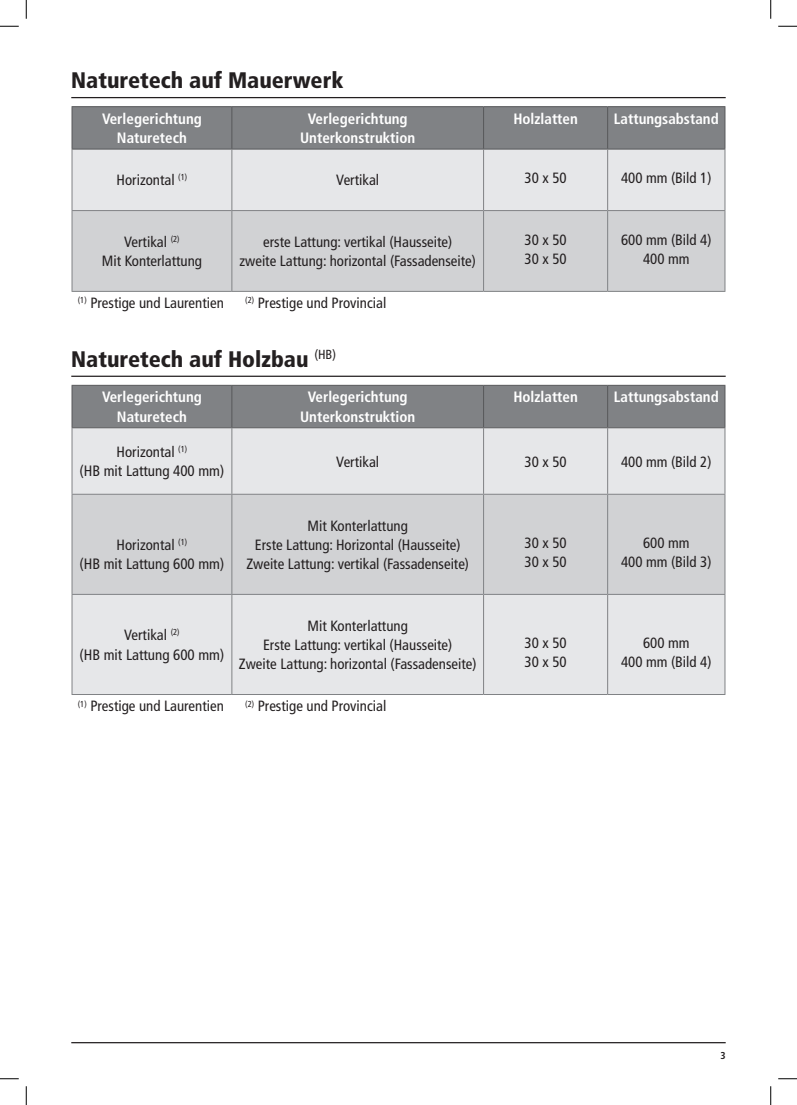
<style>
.page{position:relative;width:797px;height:1105px;background:#fff}
.page>*{position:absolute;margin:0;border:0;box-sizing:border-box;transform-origin:0 0}
.t1{font:900 condensed 22.5px "Frutiger LT Std";color:#231f20}
.t2{font:700 condensed 15px/19.5px "Frutiger LT Std";color:#fff;text-align:center}
.t3{font:condensed 15px "Frutiger LT Std";color:#231f20}
.t4{font:condensed 14.88px/19.4px "Frutiger LT Std";color:#231f20;text-align:center}
.t5{font:700 condensed 10px "Frutiger LT Std";color:#231f20}
</style>
<div class="page">
<hr style="left:71px;top:1042px;width:654px;height:1px;background:#231f20">
<hr style="left:71px;top:376px;width:654px;height:1px;background:#231f20">
<div style="left:73px;top:386px;width:651px;height:41px;background:#808285"></div>
<div style="left:73px;top:428px;width:651px;height:266px;background:#e6e7e9"></div>
<div style="left:73px;top:495px;width:651px;height:99px;background:#d1d2d4"></div>
<hr style="left:72px;top:428px;width:1px;height:66px;background:#808285">
<hr style="left:231px;top:428px;width:1px;height:66px;background:#808285">
<hr style="left:483px;top:428px;width:1px;height:66px;background:#808285">
<hr style="left:607px;top:428px;width:1px;height:66px;background:#808285">
<hr style="left:724px;top:428px;width:1px;height:66px;background:#808285">
<hr style="left:72px;top:494px;width:160px;height:1px;background:#808285">
<hr style="left:72px;top:495px;width:1px;height:99px;background:#808285">
<hr style="left:232px;top:494px;width:251px;height:1px;background:#808285">
<hr style="left:231px;top:495px;width:1px;height:99px;background:#808285">
<hr style="left:483px;top:494px;width:124px;height:1px;background:#808285">
<hr style="left:483px;top:495px;width:1px;height:99px;background:#808285">
<hr style="left:607px;top:494px;width:118px;height:1px;background:#808285">
<hr style="left:607px;top:495px;width:1px;height:99px;background:#808285">
<hr style="left:724px;top:495px;width:1px;height:99px;background:#808285">
<hr style="left:72px;top:594px;width:160px;height:1px;background:#808285">
<hr style="left:72px;top:595px;width:1px;height:99px;background:#808285">
<hr style="left:232px;top:594px;width:251px;height:1px;background:#808285">
<hr style="left:231px;top:595px;width:1px;height:99px;background:#808285">
<hr style="left:483px;top:594px;width:124px;height:1px;background:#808285">
<hr style="left:483px;top:595px;width:1px;height:99px;background:#808285">
<hr style="left:607px;top:594px;width:118px;height:1px;background:#808285">
<hr style="left:607px;top:595px;width:1px;height:99px;background:#808285">
<hr style="left:724px;top:595px;width:1px;height:99px;background:#808285">
<hr style="left:72px;top:694px;width:160px;height:1px;background:#808285">
<hr style="left:232px;top:694px;width:251px;height:1px;background:#808285">
<hr style="left:483px;top:694px;width:124px;height:1px;background:#808285">
<hr style="left:607px;top:694px;width:118px;height:1px;background:#808285">
<hr style="left:72px;top:385px;width:160px;height:1px;background:#57585a">
<hr style="left:72px;top:386px;width:1px;height:41px;background:#57585a">
<hr style="left:232px;top:385px;width:251px;height:1px;background:#57585a">
<hr style="left:231px;top:386px;width:1px;height:41px;background:#57585a">
<hr style="left:483px;top:385px;width:124px;height:1px;background:#57585a">
<hr style="left:483px;top:386px;width:1px;height:41px;background:#57585a">
<hr style="left:607px;top:385px;width:118px;height:1px;background:#57585a">
<hr style="left:607px;top:386px;width:1px;height:41px;background:#57585a">
<hr style="left:724px;top:386px;width:1px;height:41px;background:#57585a">
<hr style="left:72px;top:427px;width:160px;height:1px;background:#57585a">
<hr style="left:232px;top:427px;width:251px;height:1px;background:#57585a">
<hr style="left:483px;top:427px;width:124px;height:1px;background:#57585a">
<hr style="left:607px;top:427px;width:118px;height:1px;background:#57585a">
<hr style="left:71px;top:97px;width:654px;height:1px;background:#231f20">
<div style="left:73px;top:107px;width:651px;height:42px;background:#808285"></div>
<div style="left:73px;top:150px;width:651px;height:60px;background:#e6e7e9"></div>
<div style="left:73px;top:211px;width:651px;height:80px;background:#d1d2d4"></div>
<hr style="left:72px;top:150px;width:1px;height:60px;background:#808285">
<hr style="left:231px;top:150px;width:1px;height:60px;background:#808285">
<hr style="left:483px;top:150px;width:1px;height:60px;background:#808285">
<hr style="left:607px;top:150px;width:1px;height:60px;background:#808285">
<hr style="left:724px;top:150px;width:1px;height:60px;background:#808285">
<hr style="left:72px;top:210px;width:160px;height:1px;background:#808285">
<hr style="left:72px;top:211px;width:1px;height:80px;background:#808285">
<hr style="left:232px;top:210px;width:251px;height:1px;background:#808285">
<hr style="left:231px;top:211px;width:1px;height:80px;background:#808285">
<hr style="left:483px;top:210px;width:124px;height:1px;background:#808285">
<hr style="left:483px;top:211px;width:1px;height:80px;background:#808285">
<hr style="left:607px;top:210px;width:118px;height:1px;background:#808285">
<hr style="left:607px;top:211px;width:1px;height:80px;background:#808285">
<hr style="left:724px;top:211px;width:1px;height:80px;background:#808285">
<hr style="left:72px;top:291px;width:160px;height:1px;background:#808285">
<hr style="left:232px;top:291px;width:251px;height:1px;background:#808285">
<hr style="left:483px;top:291px;width:124px;height:1px;background:#808285">
<hr style="left:607px;top:291px;width:118px;height:1px;background:#808285">
<hr style="left:72px;top:106px;width:160px;height:1px;background:#57585a">
<hr style="left:72px;top:107px;width:1px;height:42px;background:#57585a">
<hr style="left:232px;top:106px;width:251px;height:1px;background:#57585a">
<hr style="left:231px;top:107px;width:1px;height:42px;background:#57585a">
<hr style="left:483px;top:106px;width:124px;height:1px;background:#57585a">
<hr style="left:483px;top:107px;width:1px;height:42px;background:#57585a">
<hr style="left:607px;top:106px;width:118px;height:1px;background:#57585a">
<hr style="left:607px;top:107px;width:1px;height:42px;background:#57585a">
<hr style="left:724px;top:107px;width:1px;height:42px;background:#57585a">
<hr style="left:72px;top:149px;width:160px;height:1px;background:#57585a">
<hr style="left:232px;top:149px;width:251px;height:1px;background:#57585a">
<hr style="left:483px;top:149px;width:124px;height:1px;background:#57585a">
<hr style="left:607px;top:149px;width:118px;height:1px;background:#57585a">
<svg style="left:0;top:25px;width:19px;height:2px"></svg>
<svg style="left:778px;top:25px;width:19px;height:2px"></svg>
<svg style="left:0;top:1078px;width:19px;height:1px"></svg>
<svg style="left:778px;top:1078px;width:19px;height:1px"></svg>
<svg style="left:25px;top:0;width:2px;height:19px"></svg>
<svg style="left:25px;top:1086px;width:2px;height:19px"></svg>
<svg style="left:770px;top:0;width:1px;height:19px"></svg>
<svg style="left:770px;top:1086px;width:1px;height:19px"></svg>
<h1 class="t1" style="left:71px;top:67px;width:274px">Naturetech auf Mauerwerk</h1>
<p class="t2" style="left:102px;top:109px;width:101px">Verlegerichtung<br>Naturetech</p>
<p class="t2" style="left:300px;top:109px;width:117px">Verlegerichtung<br>Unterkonstruktion</p>
<p class="t2" style="left:513px;top:109px;width:66px">Holzlatten</p>
<p class="t2" style="left:614px;top:109px;width:106px">Lattungsabstand</p>
<p class="t4" style="left:117px;top:171px;width:72px">Horizontal <sup>(1)</sup></p>
<p class="t4" style="left:336px;top:171px;width:44px">Vertikal</p>
<p class="t4" style="left:524px;top:168px;width:43px">30 x 50</p>
<p class="t4" style="left:621px;top:168px;width:92px">400 mm (Bild 1)</p>
<p class="t4" style="left:102px;top:232px;width:102px">Vertikal <sup>(2)<br></sup>Mit Konterlattung</p>
<p class="t4" style="left:239px;top:232px;width:238px">erste Lattung: vertikal (Hausseite)<br>zweite Lattung: horizontal (Fassadenseite)</p>
<p class="t4" style="left:524px;top:230px;width:43px;text-align:left">30 x 50<br>30 x 50</p>
<p class="t4" style="left:621px;top:230px;width:92px">600 mm (Bild 4)<br>400 mm</p>
<p class="t4" style="left:78px;top:294px;width:147px"><sup>(1)</sup> Prestige und Laurentien</p>
<p class="t4" style="left:245px;top:294px;width:142px"><sup>(2)</sup> Prestige und Provincial</p>
<h1 class="t1" style="left:71px;top:345px;width:266px">Naturetech auf Holzbau <sup>(HB)</sup></h1>
<p class="t2" style="left:102px;top:387px;width:101px">Verlegerichtung<br>Naturetech</p>
<p class="t2" style="left:300px;top:387px;width:117px">Verlegerichtung<br>Unterkonstruktion</p>
<p class="t2" style="left:513px;top:387px;width:66px">Holzlatten</p>
<p class="t2" style="left:614px;top:387px;width:106px">Lattungsabstand</p>
<p class="t4" style="left:117px;top:442px;width:72px">Horizontal <sup>(1)</sup></p>
<p class="t3" style="left:80px;top:462px;width:146px">(HB mit Lattung 400 mm)</p>
<p class="t4" style="left:336px;top:452px;width:44px">Vertikal</p>
<p class="t4" style="left:524px;top:452px;width:43px">30 x 50</p>
<p class="t4" style="left:621px;top:452px;width:92px">400 mm (Bild 2)</p>
<p class="t4" style="left:117px;top:535px;width:72px">Horizontal <sup>(1)</sup></p>
<p class="t3" style="left:80px;top:555px;width:146px">(HB mit Lattung 600 mm)</p>
<p class="t4" style="left:246px;top:516px;width:224px">Mit Konterlattung<br>Erste Lattung: Horizontal (Hausseite)<br>Zweite Lattung: vertikal (Fassadenseite)</p>
<p class="t4" style="left:124px;top:625px;width:57px">Vertikal <sup>(2)</sup></p>
<p class="t3" style="left:80px;top:646px;width:146px">(HB mit Lattung 600 mm)</p>
<p class="t4" style="left:239px;top:616px;width:239px">Mit Konterlattung<br>Erste Lattung: vertikal (Hausseite)<br>Zweite Lattung: horizontal (Fassadenseite)</p>
<p class="t4" style="left:78px;top:697px;width:147px"><sup>(1)</sup> Prestige und Laurentien</p>
<p class="t4" style="left:245px;top:697px;width:142px"><sup>(2)</sup> Prestige und Provincial</p>
<p class="t4" style="left:524px;top:533px;width:43px;text-align:left">30 x 50<br>30 x 50</p>
<p class="t4" style="left:621px;top:533px;width:92px">600 mm<br>400 mm (Bild 3)</p>
<p class="t4" style="left:524px;top:633px;width:43px;text-align:left">30 x 50<br>30 x 50</p>
<p class="t4" style="left:621px;top:633px;width:92px">600 mm<br>400 mm (Bild 4)</p>
<p class="t5" style="left:720px;top:1050px;width:7px">3</p>
</div>
